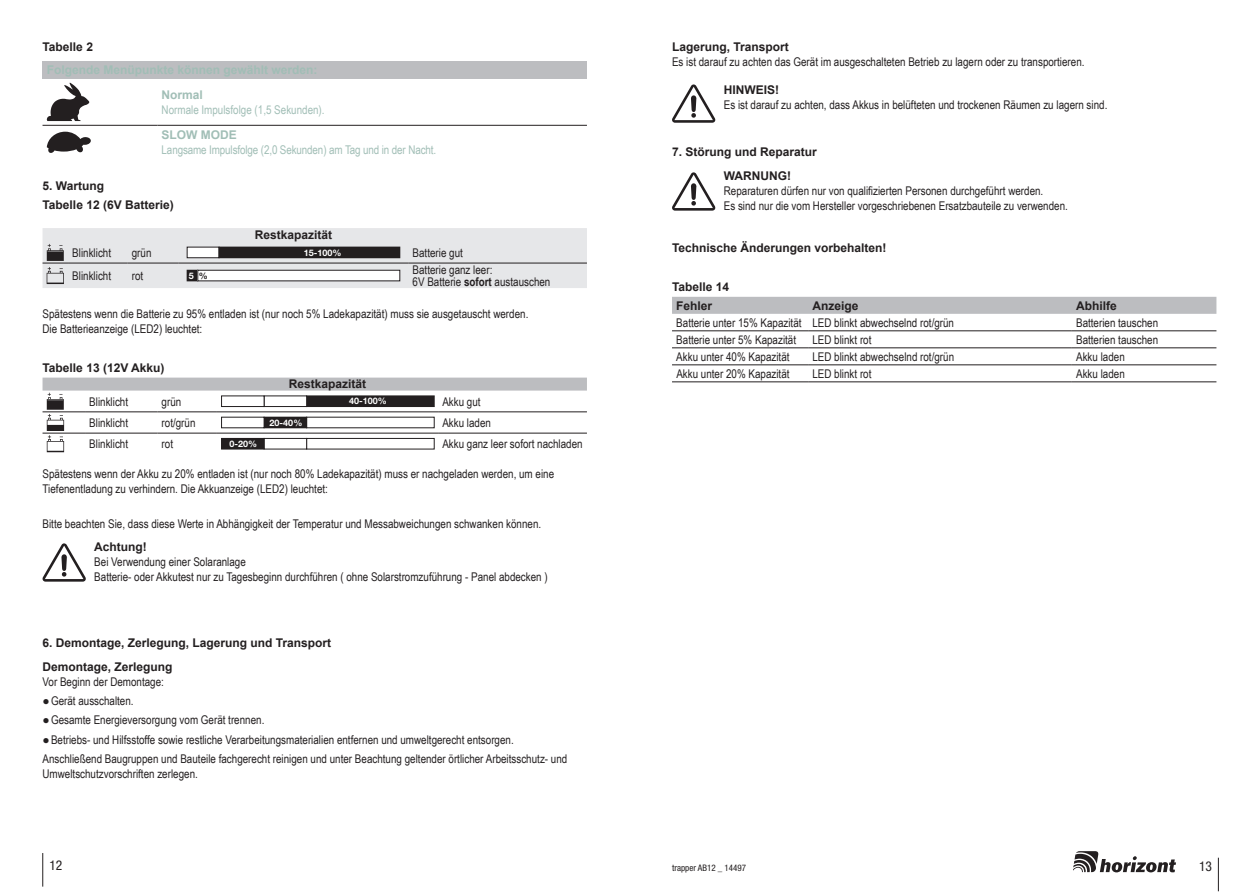
<style>
.page{position:relative;width:1259px;height:893px;background:#fff}
.page>*{position:absolute;margin:0;border:0;box-sizing:border-box;transform-origin:0 0}
.t1{font:condensed 13.5px "Helvetica Neue";color:#231f20}
.t2{font:12px/15px "Arial Narrow";color:#231f20}
.t3{font:700 12px/23.5px "Arial";color:#231f20}
.t4{font:12px "Arial Narrow";letter-spacing:-.01em;color:#a1beb6}
.t5{font:700 12px/24.5px "Arial";color:#a1beb6;text-align:center}
.t6{font:700 9px "Helvetica Neue LT";color:#fff}
.t7{font:condensed 9px "Helvetica Neue";color:#231f20}
.s1{color:#231f20}
.s2{font-weight:700}
</style>
<div class="page">
<hr style="left:42px;top:853px;width:1px;height:34px;background:#231f20">
<hr style="left:1218px;top:858px;width:1px;height:33px;background:#231f20">
<svg style="left:1073px;top:851px;width:103px;height:21px"></svg>
<div style="left:43px;top:62px;width:544px;height:17px;background:#bcbdc0"></div>
<hr style="left:43px;top:125px;width:114px;height:1px;background:#231f20">
<hr style="left:157px;top:125px;width:430px;height:1px;background:#231f20">
<svg style="left:47px;top:83px;width:42px;height:38px"></svg>
<svg style="left:47px;top:132px;width:44px;height:21px"></svg>
<svg style="left:43px;top:228px;width:544px;height:60px;background:#d2d2d4"></svg>
<div style="left:187px;top:270px;width:11px;height:11px;background:#231f20"></div>
<div style="left:198px;top:270px;width:202px;height:11px;background:#fff"></div>
<div style="left:197px;top:270px;width:203px;height:11px;border:1px solid #231f20"></div>
<svg style="left:43px;top:378px;width:544px;height:74px"></svg>
<div style="left:307px;top:438px;width:127px;height:11px;background:#fff"></div>
<div style="left:306px;top:438px;width:128px;height:11px;border:1px solid #231f20"></div>
<div style="left:264px;top:438px;width:43px;height:11px;background:#fff"></div>
<div style="left:264px;top:438px;width:43px;height:11px;border:1px solid #231f20"></div>
<div style="left:221px;top:438px;width:43px;height:11px;background:#231f20"></div>
<svg style="left:42px;top:543px;width:44px;height:39px"></svg>
<svg style="left:672px;top:84px;width:44px;height:39px"></svg>
<svg style="left:672px;top:172px;width:44px;height:39px"></svg>
<div style="left:672px;top:297px;width:544px;height:17px;background:#bcbdc0"></div>
<hr style="left:672px;top:331px;width:136px;height:1px;background:#231f20">
<hr style="left:808px;top:331px;width:263px;height:1px;background:#231f20">
<hr style="left:1071px;top:331px;width:145px;height:1px;background:#231f20">
<hr style="left:672px;top:348px;width:136px;height:1px;background:#231f20">
<hr style="left:808px;top:348px;width:263px;height:1px;background:#231f20">
<hr style="left:1071px;top:348px;width:145px;height:1px;background:#231f20">
<hr style="left:672px;top:365px;width:136px;height:1px;background:#231f20">
<hr style="left:808px;top:365px;width:263px;height:1px;background:#231f20">
<hr style="left:1071px;top:365px;width:145px;height:1px;background:#231f20">
<hr style="left:672px;top:382px;width:136px;height:1px;background:#231f20">
<hr style="left:808px;top:382px;width:263px;height:1px;background:#231f20">
<hr style="left:1071px;top:382px;width:145px;height:1px;background:#231f20">
<p class="t3" style="left:43px;top:35px;width:52px">Tabelle 2</p>
<p class="t5" style="left:47px;top:58px;width:272px">Folgende Menüpunkte können gewählt werden:<br>Normal</p>
<p class="t4" style="left:162px;top:101px;width:164px">Normale Impulsfolge (1,5 Sekunden).</p>
<p class="t5" style="left:162px;top:123px;width:77px">SLOW MODE</p>
<p class="t4" style="left:162px;top:141px;width:276px">Langsame Impulsfolge (2,0 Sekunden) am Tag und in der Nacht.</p>
<p class="t3" style="left:43px;top:176px;width:133px;line-height:19.2px">5. Wartung<br>Tabelle 12 (6V Batterie)</p>
<p class="t3" style="left:255px;top:223px;width:79px">Restkapazität</p>
<p class="t2" style="left:72px;top:245px;width:40px">Blinklicht</p>
<p class="t2" style="left:132px;top:245px;width:21px">grün</p>
<p class="t6" style="left:304px;top:247px;width:39px">15-100%</p>
<p class="t2" style="left:412px;top:245px;width:52px">Batterie gut</p>
<p class="t2" style="left:72px;top:268px;width:40px">Blinklicht</p>
<p class="t2" style="left:132px;top:268px;width:13px">rot</p>
<p class="t6" style="left:189px;top:270px;width:21px">5 <span class="s1">%</span></p>
<p class="t2" style="left:412px;top:263px;width:139px;line-height:12px">Batterie ganz leer:<br>6V Batterie <span class="s2">sofort</span> austauschen</p>
<p class="t2" style="left:43px;top:306px;width:487px">Spätestens wenn die Batterie zu 95% entladen ist (nur noch 5% Ladekapazität) muss sie ausgetauscht werden.<br>Die Batterieanzeige (LED2) leuchtet:</p>
<p class="t3" style="left:43px;top:356px;width:124px">Tabelle 13 (12V Akku)</p>
<p class="t3" style="left:289px;top:373px;width:79px">Restkapazität</p>
<p class="t2" style="left:89px;top:393px;width:40px">Blinklicht</p>
<p class="t2" style="left:162px;top:393px;width:21px">grün</p>
<p class="t6" style="left:349px;top:395px;width:39px">40-100%</p>
<p class="t2" style="left:442px;top:393px;width:40px">Akku gut</p>
<p class="t2" style="left:89px;top:415px;width:40px">Blinklicht</p>
<p class="t2" style="left:162px;top:415px;width:35px">rot/grün</p>
<p class="t6" style="left:270px;top:417px;width:34px">20-40%</p>
<p class="t2" style="left:442px;top:415px;width:50px">Akku laden</p>
<p class="t2" style="left:89px;top:436px;width:40px">Blinklicht</p>
<p class="t2" style="left:162px;top:436px;width:13px">rot</p>
<p class="t6" style="left:229px;top:438px;width:29px">0-20%</p>
<p class="t2" style="left:442px;top:436px;width:142px">Akku ganz leer sofort nachladen</p>
<p class="t2" style="left:43px;top:466px;width:513px">Spätestens wenn der Akku zu 20% entladen ist (nur noch 80% Ladekapazität) muss er nachgeladen werden, um eine<br>Tiefenentladung zu verhindern. Die Akkuanzeige (LED2) leuchtet:</p>
<p class="t2" style="left:43px;top:515px;width:500px">Bitte beachten Sie, dass diese Werte in Abhängigkeit der Temperatur und Messabweichungen schwanken können.</p>
<p class="t3" style="left:94px;top:535px;width:54px">Achtung!</p>
<p class="t2" style="left:94px;top:554px;width:455px">Bei Verwendung einer Solaranlage<br>Batterie- oder Akkutest nur zu Tagesbeginn durchführen ( ohne Solarstromzuführung - Panel abdecken )</p>
<p class="t3" style="left:43px;top:632px;width:290px">6. Demontage, Zerlegung, Lagerung und Transport<br>Demontage, Zerlegung</p>
<p class="t2" style="left:43px;top:674px;width:123px">Vor Beginn der Demontage:</p>
<p class="t2" style="left:43px;top:693px;width:93px">●Gerät ausschalten.</p>
<p class="t2" style="left:43px;top:712px;width:223px">●Gesamte Energieversorgung vom Gerät trennen.</p>
<p class="t2" style="left:43px;top:729px;width:526px;line-height:19.2px">●Betriebs- und Hilfsstoffe sowie restliche Verarbeitungsmaterialien entfernen und umweltgerecht entsorgen.<br>Anschließend Baugruppen und Bauteile fachgerecht reinigen und unter Beachtung geltender örtlicher Arbeitsschutz- und</p>
<p class="t2" style="left:43px;top:766px;width:157px">Umweltschutzvorschriften zerlegen.</p>
<p class="t3" style="left:672px;top:35px;width:118px">Lagerung, Transport</p>
<p class="t2" style="left:672px;top:54px;width:414px">Es ist darauf zu achten das Gerät im ausgeschalteten Betrieb zu lagern oder zu transportieren.</p>
<p class="t3" style="left:724px;top:78px;width:57px">HINWEIS!</p>
<p class="t2" style="left:724px;top:97px;width:385px">Es ist darauf zu achten, dass Akkus in belüfteten und trockenen Räumen zu lagern sind.</p>
<p class="t3" style="left:724px;top:140px;width:94px;text-indent:-52px">7. Störung und Reparatur<br>WARNUNG!</p>
<p class="t2" style="left:724px;top:182px;width:346px">Reparaturen dürfen nur von qualifizierten Personen durchgeführt werden.<br>Es sind nur die vom Hersteller vorgeschriebenen Ersatzbauteile zu verwenden.</p>
<p class="t3" style="left:672px;top:236px;width:216px">Technische Änderungen vorbehalten!</p>
<p class="t3" style="left:676px;top:277px;width:54px;line-height:18.9px;text-indent:-4px">Tabelle 14<br>Fehler</p>
<p class="t3" style="left:812px;top:294px;width:48px">Anzeige</p>
<p class="t3" style="left:1076px;top:294px;width:42px">Abhilfe</p>
<p class="t2" style="left:676px;top:314px;width:279px">Batterie unter 15% Kapazität LED blinkt abwechselnd rot/grün</p>
<p class="t2" style="left:1076px;top:314px;width:84px">Batterien tauschen</p>
<p class="t2" style="left:676px;top:331px;width:121px">Batterie unter 5% Kapazität</p>
<p class="t2" style="left:812px;top:331px;width:61px">LED blinkt rot</p>
<p class="t2" style="left:1076px;top:331px;width:84px">Batterien tauschen</p>
<p class="t2" style="left:676px;top:348px;width:115px">Akku unter 40% Kapazität</p>
<p class="t2" style="left:812px;top:348px;width:143px">LED blinkt abwechselnd rot/grün</p>
<p class="t2" style="left:1076px;top:348px;width:50px">Akku laden</p>
<p class="t2" style="left:676px;top:365px;width:115px">Akku unter 20% Kapazität</p>
<p class="t2" style="left:812px;top:365px;width:61px">LED blinkt rot</p>
<p class="t2" style="left:1076px;top:365px;width:50px">Akku laden</p>
<p class="t1" style="left:49px;top:857px;width:14px">12</p>
<p class="t7" style="left:672px;top:863px;width:76px">trapper AB12 _ 14497</p>
<p class="t1" style="left:1199px;top:858px;width:14px">13</p>
</div>
